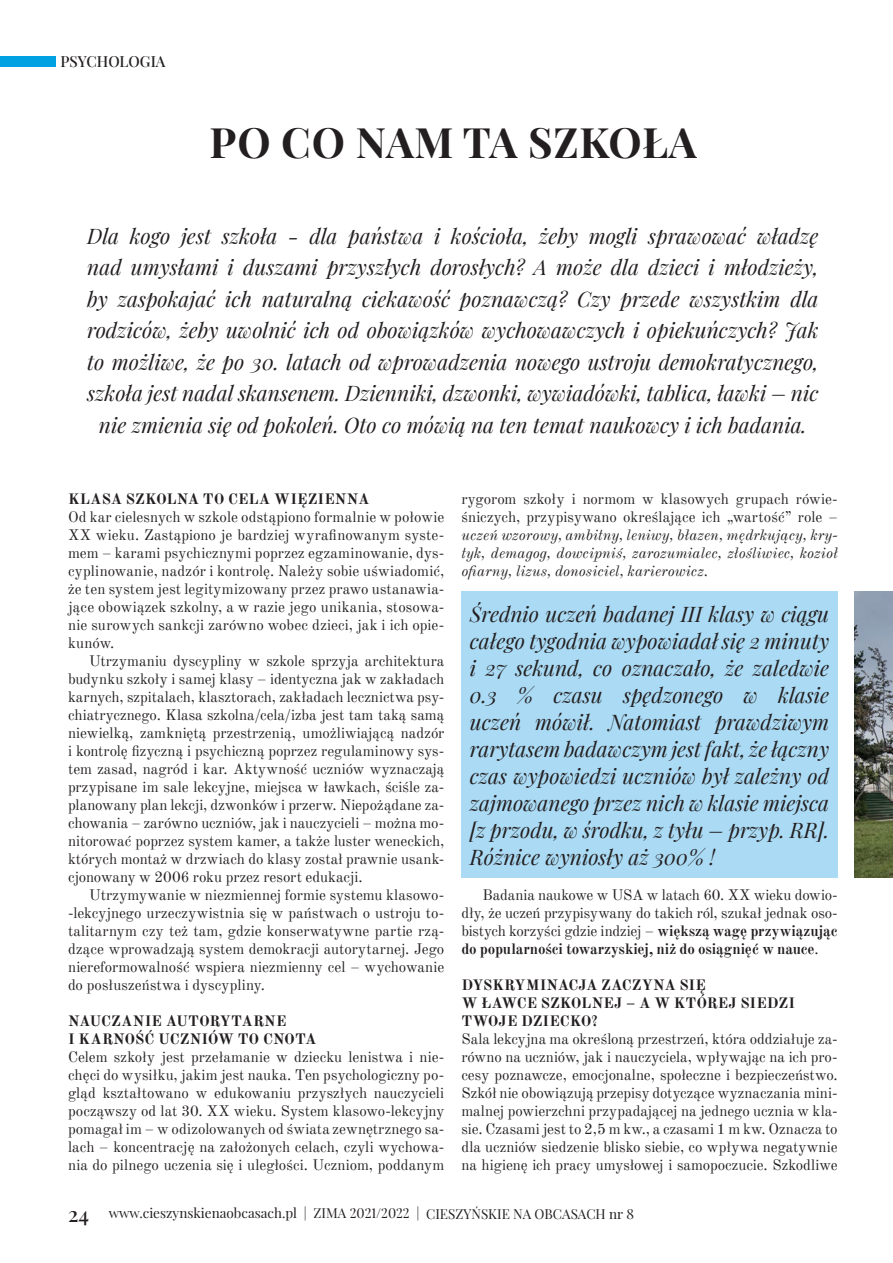
<style>
.page{position:relative;width:893px;height:1263px;background:#fff}
.page>*{position:absolute;margin:0;border:0;box-sizing:border-box;transform-origin:0 0}
.t1{font:700 42px "Playfair Display";letter-spacing:.015em;color:#231f20}
.t2{font:italic 21px/27px "Playfair Display";color:#231f20;text-align:center}
.t3{font:15px/18px "Old Standard TT";color:#231f20;text-align:justify}
.t4{font:italic 15px/18px "Old Standard TT";letter-spacing:.01em;color:#231f20;text-align:justify}
.t5{font:700 15px/18px "Old Standard TT";letter-spacing:.005em;color:#231f20}
.t6{font:500 15px "Playfair Display";color:#231f20}
.t7{font:13.5px "Playfair Display";color:#231f20}
.s1{font-weight:400;font-style:italic;color:#fff}
.s2{font-style:normal}
.s3{font-weight:700}
.s4{font-weight:500;font-size:21px}
</style>
<div class="page">
<div style="left:0;top:56px;width:55px;height:11px;background:#00a1e3"></div>
<div style="left:461px;top:591px;width:377px;height:286px;background:#aadaf4"></div>
<img style="left:855px;top:591px;width:38px;height:286px">
<p class="t6" style="left:61px;top:50px;width:134px">PSYCHOLOGIA <span class="s1">Eko</span></p>
<h1 class="t1" style="left:210px;top:109px;width:489px">PO CO NAM TA SZKOŁA</h1>
<p class="t2" style="left:87px;top:219px;width:733px;line-height:31.5px">Dla kogo jest szkoła - dla państwa i kościoła, żeby mogli sprawować władzę nad umysłami i duszami przyszłych dorosłych? A może dla dzieci i młodzieży, by zaspokajać ich naturalną ciekawość poznawczą? Czy przede wszystkim dla rodziców, żeby uwolnić ich od obowiązków wychowawczych i opiekuńczych? Jak to możliwe, że po 30. latach od wprowadzenia nowego ustroju demokratycznego, szkoła jest nadal skansenem. Dzienniki, dzwonki, wywiadówki, tablica, ławki – nic nie zmienia się od pokoleń. Oto co mówią na ten temat naukowcy i ich badania.</p>
<p class="t5" style="left:68px;top:489px;width:303px">KLASA SZKOLNA TO CELA WIĘZIENNA</p>
<p class="t3" style="left:68px;top:507px;width:378px">Od kar cielesnych w szkole odstąpiono formalnie w połowie XX wieku. Zastąpiono je bardziej wyrafinowanym syste&shy;mem – karami psychicznymi poprzez egzaminowanie, dys&shy;cyplinowanie, nadzór i kontrolę. Należy sobie uświadomić, że ten system jest legitymizowany przez prawo ustanawia&shy;jące obowiązek szkolny, a w razie jego unikania, stosowa&shy;nie surowych sankcji zarówno wobec dzieci, jak i ich opie&shy;kunów.</p>
<p class="t3" style="left:68px;top:651px;width:378px;text-indent:21px">Utrzymaniu dyscypliny w szkole sprzyja architektura budynku szkoły i samej klasy – identyczna jak w zakładach karnych, szpitalach, klasztorach, zakładach lecznictwa psy&shy;chiatrycznego. Klasa szkolna/cela/izba jest tam taką samą niewielką, zamkniętą przestrzenią, umożliwiającą nadzór i kontrolę fizyczną i psychiczną poprzez regulaminowy sys&shy;tem zasad, nagród i kar. Aktywność uczniów wyznaczają przypisane im sale lekcyjne, miejsca w ławkach, ściśle za&shy;planowany plan lekcji, dzwonków i przerw. Niepożądane za&shy;chowania – zarówno uczniów, jak i nauczycieli – można mo&shy;nitorować poprzez system kamer, a także luster weneckich, których montaż w drzwiach do klasy został prawnie usank&shy;cjonowany w 2006 roku przez resort edukacji.</p>
<p class="t3" style="left:68px;top:885px;width:378px;text-indent:21px">Utrzymywanie w niezmiennej formie systemu klasowo--lekcyjnego urzeczywistnia się w państwach o ustroju to&shy;talitarnym czy też tam, gdzie konserwatywne partie rzą&shy;dzące wprowadzają system demokracji autorytarnej. Jego niereformowalność wspiera niezmienny cel – wychowanie do posłuszeństwa i dyscypliny.</p>
<p class="t5" style="left:68px;top:1011px;width:250px">NAUCZANIE AUTORYTARNE<br>I KARNOŚĆ UCZNIÓW TO CNOTA</p>
<p class="t3" style="left:68px;top:1047px;width:378px">Celem szkoły jest przełamanie w dziecku lenistwa i nie&shy;chęci do wysiłku, jakim jest nauka. Ten psychologiczny po&shy;gląd kształtowano w edukowaniu przyszłych nauczycieli począwszy od lat 30. XX wieku. System klasowo-lekcyjny pomagał im – w odizolowanych od świata zewnętrznego sa&shy;lach – koncentrację na założonych celach, czyli wychowa&shy;nia do pilnego uczenia się i uległości. Uczniom, poddanym</p>
<p class="t3" style="left:461px;top:489px;width:378px">rygorom szkoły i normom w klasowych grupach rówie&shy;śniczych, przypisywano określające ich „wartość” role –</p>
<p class="t4" style="left:461px;top:525px;width:378px">uczeń wzorowy, ambitny, leniwy, błazen, mędrkujący, kry&shy;tyk, demagog, dowcipniś, zarozumialec, złośliwiec, kozioł ofiarny, lizus, donosiciel, karierowicz<span class="s2">.</span></p>
<p class="t2" style="left:470px;top:599px;width:361px;text-align:justify">Średnio uczeń badanej III klasy w ciągu całego tygodnia wypowiadał się 2 minuty i 27 sekund, co oznaczało, że zaledwie 0.3 % czasu spędzonego w klasie uczeń mówił. Natomiast prawdziwym rarytasem badawczym jest fakt, że łączny czas wypowiedzi uczniów był zależny od zajmowanego przez nich w klasie miejsca [z przodu, w środku, z tyłu – przyp. RR].<br>Różnice wyniosły aż 300% !</p>
<p class="t3" style="left:461px;top:885px;width:378px;text-indent:21px">Badania naukowe w USA w latach 60. XX wieku dowio&shy;dły, że uczeń przypisywany do takich ról, szukał jednak oso&shy;bistych korzyści gdzie indziej – <span class="s3">większą wagę przywiązując do popularności towarzyskiej, niż do osiągnięć w nauce</span>.</p>
<p class="t5" style="left:461px;top:975px;width:335px">DYSKRYMINACJA ZACZYNA SIĘ<br>W ŁAWCE SZKOLNEJ – A W KTÓREJ SIEDZI<br>TWOJE DZIECKO?</p>
<p class="t3" style="left:461px;top:1029px;width:378px">Sala lekcyjna ma określoną przestrzeń, która oddziałuje za&shy;równo na uczniów, jak i nauczyciela, wpływając na ich pro&shy;cesy poznawcze, emocjonalne, społeczne i bezpieczeństwo.<br>Szkół nie obowiązują przepisy dotyczące wyznaczania mini&shy;malnej powierzchni przypadającej na jednego ucznia w kla&shy;sie. Czasami jest to 2,5 m kw., a czasami 1 m kw. Oznacza to dla uczniów siedzenie blisko siebie, co wpływa negatywnie na higienę ich pracy umysłowej i samopoczucie. Szkodliwe</p>
<p class="t7" style="left:68px;top:1203px;width:567px"><span class="s4">24</span> www.cieszynskienaobcasach.pl | ZIMA 2021/2022 | CIESZYŃSKIE NA OBCASACH nr 8</p>
</div>
